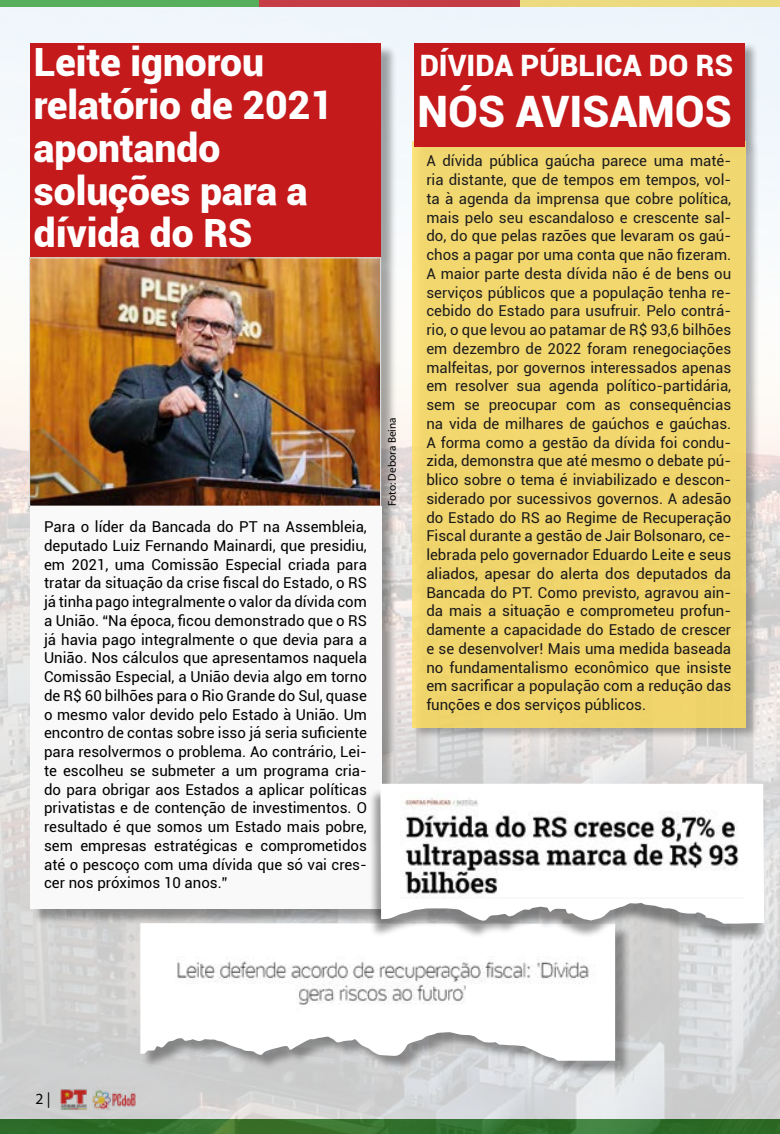
<style>
.page{position:relative;width:780px;height:1134px;background:#fff}
.page>*{position:absolute;margin:0;border:0;box-sizing:border-box;transform-origin:0 0}
.t1{font:900 43.38px "Roboto";color:#fff}
.t2{font:900 39px/42.9px "Roboto";color:#fff}
.t3{font:900 29.5px "Roboto";color:#fff}
.t4{font:15.5px "Myriad Pro";color:#000}
.t5{font:15px/18.8px "Roboto";color:#000;text-align:justify}
.t6{font:11.25px "Myriad Pro";color:#000}
</style>
<div class="page">
<img style="left:0;top:0;width:780px;height:1134px">
<div style="left:412px;top:42px;width:346px;height:698px;background:#000;opacity:.35"></div>
<div style="left:412px;top:141px;width:333px;height:586px;background:#f1d66e"></div>
<div style="left:414px;top:43px;width:330px;height:104px;background:#c51a1b"></div>
<div style="left:142px;top:925px;width:488px;height:151px;background:#000;opacity:.35"></div>
<svg style="left:140px;top:924px;width:475px;height:137px"></svg>
<img style="left:155px;top:956px;width:449px;height:55px">
<div style="left:31px;top:45px;width:366px;height:879px;background:#000;opacity:.35"></div>
<div style="left:30px;top:43px;width:351px;height:214px;background:#c51a1b"></div>
<img style="left:31px;top:259px;width:348px;height:246px">
<div style="left:29px;top:257px;width:352px;height:250px;border:1px solid #dadada"></div>
<div style="left:30px;top:507px;width:351px;height:402px;background:#f9f9f9"></div>
<div style="left:369px;top:788px;width:397px;height:154px;background:#000;opacity:.4"></div>
<svg style="left:380px;top:784px;width:384px;height:140px"></svg>
<div style="left:400px;top:791px;width:344px;height:108px;background:#f9f9f9"></div>
<img style="left:405px;top:798px;width:334px;height:96px">
<h2 class="t2" style="left:34px;top:39px;width:300px">Leite ignorou relatório de 2021 apontando soluções para a dívida do RS</h2>
<p class="t5" style="left:44px;top:517px;width:324px">Para o líder da Bancada do PT na Assembleia, deputado Luiz Fernando Mainardi, que presidiu, em 2021, uma Comissão Especial criada para tratar da situação da crise fiscal do Estado, o RS já tinha pago integralmente o valor da dívida com a União. “Na época, ficou demonstrado que o RS já havia pago integralmente o que devia para a União. Nos cálculos que apresentamos naquela Comissão Especial, a União devia algo em torno de R$ 60 bilhões para o Rio Grande do Sul, quase o mesmo valor devido pelo Estado à União. Um encontro de contas sobre isso já seria suficiente para resolvermos o problema. Ao contrário, Lei&shy;te escolheu se submeter a um programa cria&shy;do para obrigar aos Estados a aplicar políticas privatistas e de contenção de investimentos. O resultado é que somos um Estado mais pobre, sem empresas estratégicas e comprometidos até o pescoço com uma dívida que só vai cres&shy;cer nos próximos 10 anos.”</p>
<p class="t6" style="left:386px;top:506px;width:91px;rotate:-90deg">Foto: Debora Beina</p>
<h3 class="t3" style="left:419px;top:45px;width:315px">DÍVIDA PÚBLICA DO RS</h3>
<h1 class="t1" style="left:417px;top:81px;width:316px">NÓS AVISAMOS</h1>
<p class="t5" style="left:426px;top:151px;width:306px">A dívida pública gaúcha parece uma maté&shy;ria distante, que de tempos em tempos, vol&shy;ta à agenda da imprensa que cobre política, mais pelo seu escandaloso e crescente sal&shy;do, do que pelas razões que levaram os gaú&shy;chos a pagar por uma conta que não fizeram.<br>A maior parte desta dívida não é de bens ou serviços públicos que a população tenha re&shy;cebido do Estado para usufruir. Pelo contrá&shy;rio, o que levou ao patamar de R$ 93,6 bilhões em dezembro de 2022 foram renegociações malfeitas, por governos interessados apenas em resolver sua agenda político-partidária, sem se preocupar com as consequências na vida de milhares de gaúchos e gaúchas.<br>A forma como a gestão da dívida foi condu&shy;zida, demonstra que até mesmo o debate pú&shy;blico sobre o tema é inviabilizado e descon&shy;siderado por sucessivos governos. A adesão do Estado do RS ao Regime de Recuperação Fiscal durante a gestão de Jair Bolsonaro, ce&shy;lebrada pelo governador Eduardo Leite e seus aliados, apesar do alerta dos deputados da Bancada do PT. Como previsto, agravou ain&shy;da mais a situação e comprometeu profun&shy;damente a capacidade do Estado de crescer e se desenvolver! Mais uma medida baseada no fundamentalismo econômico que insiste em sacrificar a população com a redução das funções e dos serviços públicos.</p>
<p class="t4" style="left:35px;top:1091px;width:16px">2 |</p>
</div>
